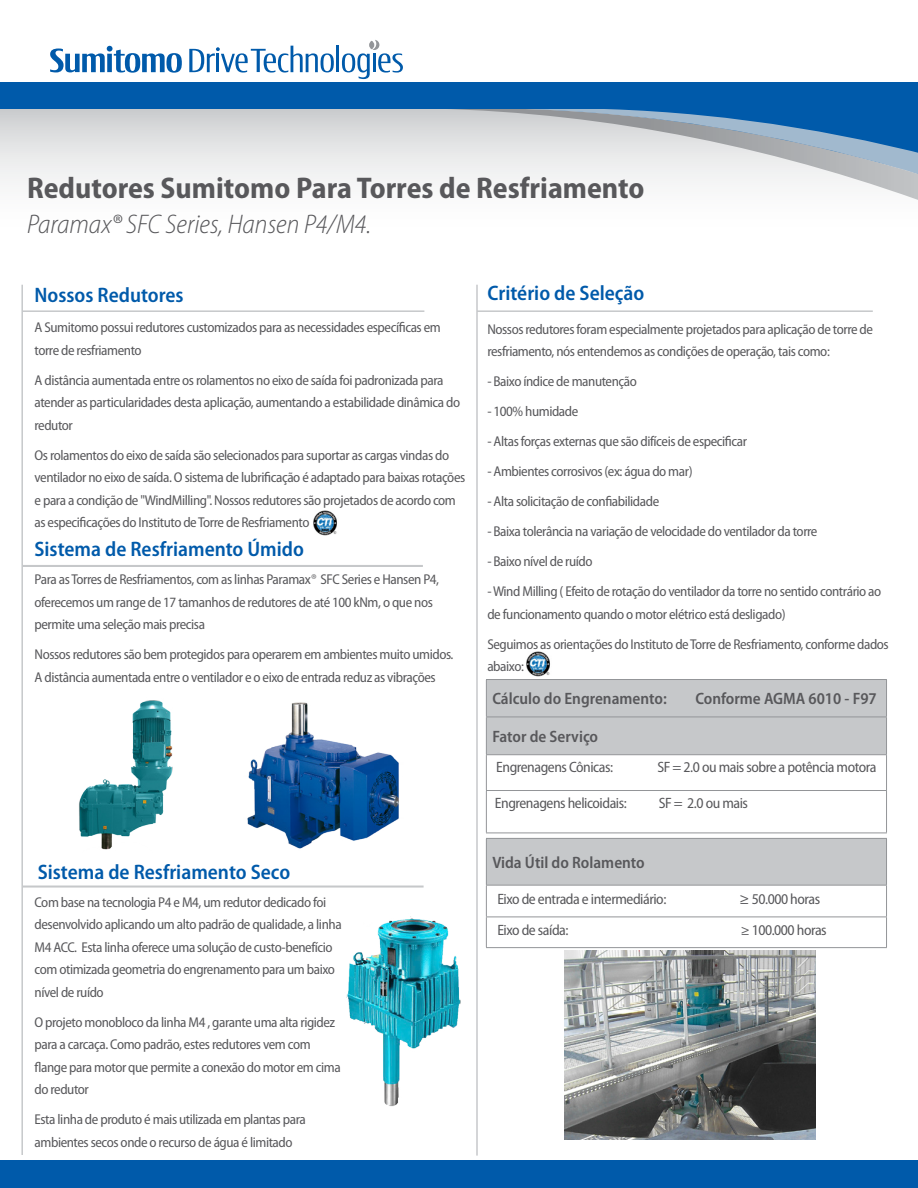
<style>
.page{position:relative;width:918px;height:1188px;background:#fff}
.page>*{position:absolute;margin:0;border:0;box-sizing:border-box;transform-origin:0 0}
.t1{font:700 semi-condensed 30px "Myriad Pro";color:#58585b}
.t2{font:italic 300 semi-condensed 27px "Myriad Pro";color:#58585b}
.t3{font:600 semi-condensed 21px "Myriad Pro";color:#005aaa}
.t4{font:600 semi-condensed 16.5px "Myriad Pro";color:#58585b}
.t5{font:semi-condensed 15px "Myriad Pro";letter-spacing:-.03em;color:#58585b}
.t6{font:semi-condensed 14.25px/22.5px "Myriad Pro";letter-spacing:-.03em;color:#58585b}
.s1{font-weight:300;font-style:italic}
.s2{font-size:16.5px}
</style>
<div class="page">
<svg style="left:0;top:109px;width:477px;height:176px"></svg>
<svg style="left:398px;top:109px;width:79px;height:91px"></svg>
<svg style="left:477px;top:109px;width:441px;height:176px"></svg>
<div style="left:0;top:83px;width:918px;height:26px;background:#005aaa"></div>
<div style="left:0;top:1160px;width:918px;height:28px;background:#005aaa"></div>
<hr style="left:476px;top:285px;width:2px;height:871px;background:#c6c8ca">
<hr style="left:22px;top:310px;width:402px;height:2px;background:#c6c8ca">
<hr style="left:336px;top:46px;width:3px;height:26px;background:#005aaa">
<svg style="left:189px;top:46px;width:145px;height:27px"></svg>
<svg style="left:50px;top:46px;width:132px;height:27px"></svg>
<svg style="left:342px;top:40px;width:61px;height:39px"></svg>
<div style="left:369px;top:41px;width:5px;height:8px;background:#939598;border-radius:50%"></div>
<hr style="left:21px;top:285px;width:2px;height:870px;background:#c6c8ca">
<img style="left:346px;top:916px;width:115px;height:190px">
<img style="left:79px;top:700px;width:94px;height:150px">
<img style="left:247px;top:702px;width:152px;height:147px">
<hr style="left:477px;top:310px;width:396px;height:2px;background:#c6c8ca">
<hr style="left:23px;top:886px;width:401px;height:2px;background:#c6c8ca">
<hr style="left:22px;top:565px;width:401px;height:2px;background:#c6c8ca">
<div style="left:486px;top:838px;width:401px;height:47px;background:#c6c8ca"></div>
<hr style="left:486px;top:838px;width:401px;height:1px;background:#939598">
<hr style="left:486px;top:839px;width:1px;height:46px;background:#939598">
<hr style="left:886px;top:839px;width:1px;height:46px;background:#939598">
<hr style="left:486px;top:885px;width:401px;height:1px;background:#939598">
<hr style="left:486px;top:886px;width:1px;height:31px;background:#939598">
<hr style="left:886px;top:886px;width:1px;height:31px;background:#939598">
<hr style="left:486px;top:917px;width:401px;height:1px;background:#939598">
<hr style="left:486px;top:917px;width:1px;height:30px;background:#939598">
<hr style="left:886px;top:917px;width:1px;height:30px;background:#939598">
<hr style="left:486px;top:947px;width:401px;height:1px;background:#939598">
<div style="left:487px;top:680px;width:399px;height:74px;background:#c6c8ca"></div>
<hr style="left:486px;top:679px;width:401px;height:1px;background:#939598">
<hr style="left:486px;top:680px;width:1px;height:37px;background:#939598">
<hr style="left:886px;top:680px;width:1px;height:37px;background:#939598">
<hr style="left:486px;top:717px;width:401px;height:1px;background:#939598">
<hr style="left:486px;top:717px;width:1px;height:37px;background:#939598">
<hr style="left:886px;top:717px;width:1px;height:37px;background:#939598">
<hr style="left:486px;top:754px;width:401px;height:1px;background:#939598">
<hr style="left:486px;top:755px;width:1px;height:35px;background:#939598">
<hr style="left:886px;top:755px;width:1px;height:35px;background:#939598">
<hr style="left:486px;top:790px;width:401px;height:1px;background:#939598">
<hr style="left:486px;top:791px;width:1px;height:42px;background:#939598">
<hr style="left:886px;top:791px;width:1px;height:42px;background:#939598">
<hr style="left:486px;top:833px;width:401px;height:1px;background:#939598">
<img style="left:565px;top:951px;width:250px;height:189px">
<img style="left:313px;top:511px;width:24px;height:25px">
<img style="left:526px;top:651px;width:24px;height:25px">
<h1 class="t1" style="left:27px;top:171px;width:619px">Redutores Sumitomo Para Torres de Resfriamento</h1>
<h2 class="t2" style="left:27px;top:209px;width:346px">Paramax® SFC Series, Hansen P4/M4.</h2>
<h3 class="t3" style="left:35px;top:283px;width:151px">Nossos Redutores</h3>
<h3 class="t3" style="left:487px;top:282px;width:159px">Critério de Seleção</h3>
<p class="t6" style="left:35px;top:316px;width:408px">A Sumitomo possui redutores customizados para as necessidades específicas em torre de resfriamento</p>
<p class="t6" style="left:35px;top:369px;width:427px">A distância aumentada entre os rolamentos no eixo de saída foi padronizada para atender as particularidades desta aplicação, aumentando a estabilidade dinâmica do redutor</p>
<p class="t6" style="left:35px;top:444px;width:432px">Os rolamentos do eixo de saída são selecionados para suportar as cargas vindas do ventilador no eixo de saída. O sistema de lubrificação é adaptado para baixas rotações e para a condição de "WindMilling". Nossos redutores são projetados de acordo com as especificações do Instituto de Torre de Resfriamento</p>
<h3 class="t3" style="left:35px;top:538px;width:271px">Sistema de Resfriamento Úmido</h3>
<p class="t6" style="left:35px;top:568px;width:406px">Para as Torres de Resfriamentos, com as linhas Paramax<span class="s1">®</span> SFC Series e Hansen P4, oferecemos um range de 17 tamanhos de redutores de até 100 kNm, o que nos permite uma seleção mais precisa</p>
<p class="t6" style="left:35px;top:643px;width:420px">Nossos redutores são bem protegidos para operarem em ambientes muito umidos.<br>A distância aumentada entre o ventilador e o eixo de entrada reduz as vibrações</p>
<h3 class="t3" style="left:38px;top:860px;width:254px">Sistema de Resfriamento Seco</h3>
<p class="t6" style="left:35px;top:891px;width:309px">Com base na tecnologia P4 e M4, um redutor dedicado foi desenvolvido aplicando um alto padrão de qualidade, a linha M4 ACC. Esta linha oferece uma solução de custo-benefício com otimizada geometria do engrenamento para um baixo nível de ruído</p>
<p class="t6" style="left:35px;top:1011px;width:308px">O projeto monobloco da linha M4 , garante uma alta rigidez para a carcaça. Como padrão, estes redutores vem com flange para motor que permite a conexão do motor em cima do redutor</p>
<p class="t6" style="left:35px;top:1108px;width:273px">Esta linha de produto é mais utilizada em plantas para ambientes secos onde o recurso de água é limitado</p>
<p class="t6" style="left:487px;top:318px;width:387px">Nossos redutores foram especialmente projetados para aplicação de torre de resfriamento, nós entendemos as condições de operação, tais como:</p>
<p class="t6" style="left:487px;top:371px;width:151px">- Baixo índice de manutenção</p>
<p class="t6" style="left:487px;top:401px;width:92px">- 100% humidade</p>
<p class="t6" style="left:487px;top:431px;width:261px">- Altas forças externas que são difíceis de especificar</p>
<p class="t6" style="left:487px;top:461px;width:207px">- Ambientes corrosivos (ex: água do mar)</p>
<p class="t6" style="left:487px;top:491px;width:173px">- Alta solicitação de confiabilidade</p>
<p class="t6" style="left:487px;top:521px;width:332px">- Baixa tolerância na variação de velocidade do ventilador da torre</p>
<p class="t6" style="left:487px;top:551px;width:107px">- Baixo nível de ruído</p>
<p class="t6" style="left:487px;top:581px;width:395px">- Wind Milling ( Efeito de rotação do ventilador da torre no sentido contrário ao de funcionamento quando o motor elétrico está desligado)</p>
<p class="t6" style="left:487px;top:633px;width:403px">Seguimos as orientações do Instituto de Torre de Resfriamento, conforme dados abaixo:</p>
<p class="t4" style="left:492px;top:690px;width:176px">Cálculo do Engrenamento:</p>
<p class="t4" style="left:695px;top:690px;width:183px">Conforme AGMA 6010 - F97</p>
<p class="t4" style="left:492px;top:727px;width:107px">Fator de Serviço</p>
<p class="t5" style="left:496px;top:759px;width:118px">Engrenagens Cônicas:</p>
<p class="t5" style="left:658px;top:759px;width:221px">SF = 2.0 ou mais sobre a potência motora</p>
<p class="t5" style="left:495px;top:795px;width:133px">Engrenagens helicoidais:</p>
<p class="t5" style="left:659px;top:795px;width:91px">SF = 2.0 ou mais</p>
<p class="t4" style="left:492px;top:853px;width:154px">Vida Útil do Rolamento</p>
<p class="t5" style="left:497px;top:890px;width:171px">Eixo de entrada e intermediário:</p>
<p class="t5" style="left:740px;top:890px;width:82px"><span class="s2">≥</span> 50.000 horas</p>
<p class="t5" style="left:497px;top:922px;width:73px">Eixo de saída:</p>
<p class="t5" style="left:741px;top:922px;width:88px">≥ 100.000 horas</p>
</div>
